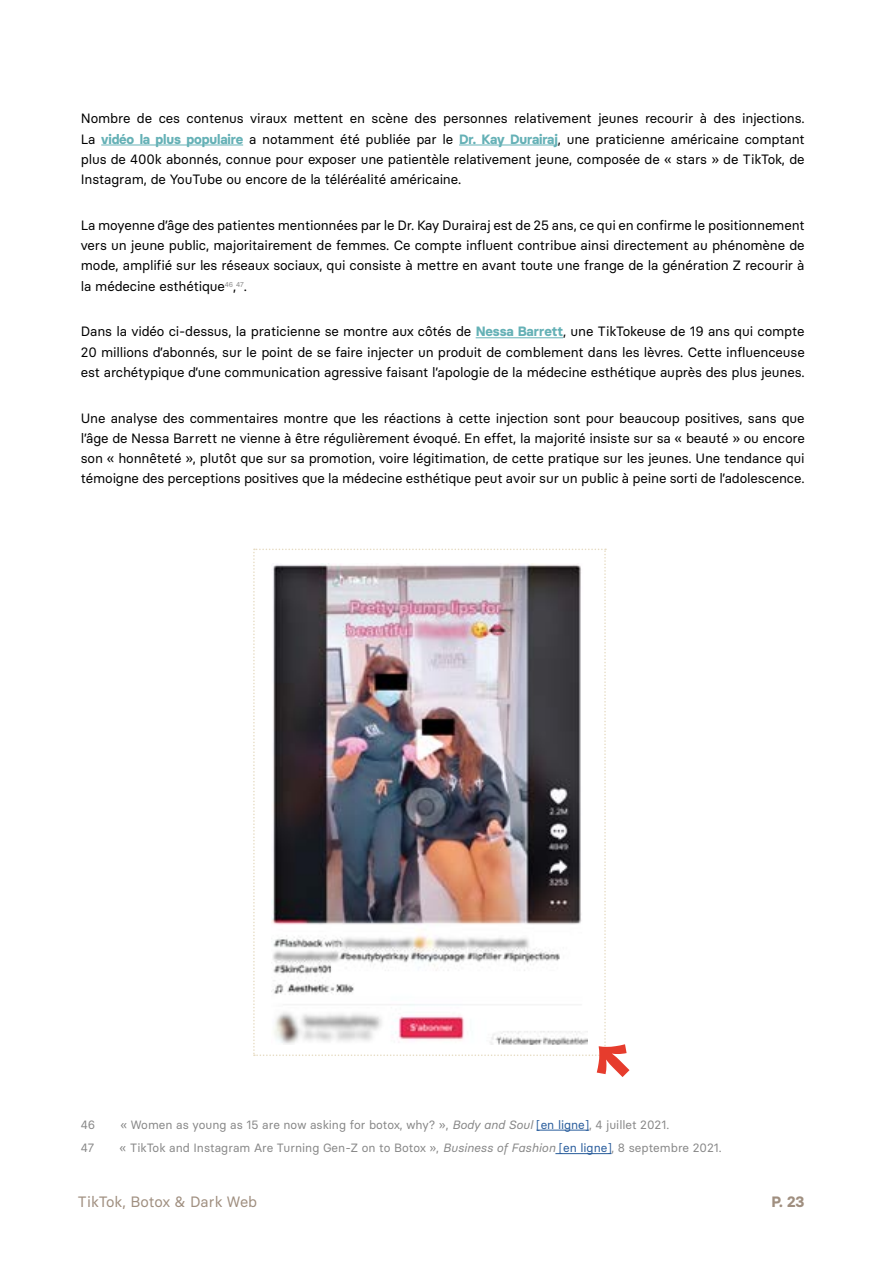
<style>
.page{position:relative;width:893px;height:1263px;background:#fff}
.page>*{position:absolute;margin:0;border:0;box-sizing:border-box;transform-origin:0 0}
.t1{font:15px "Basier Circle";color:#a08f80}
.t2{font:700 15px "Basier Circle";color:#a08f80}
.t3{font:13.5px/20.2px "Basier Circle";letter-spacing:-.01em;color:#000;text-align:justify}
.NBP{font:12px "Basier Circle";color:#878787}
.s1{font-weight:700;color:#65b1b6}
.s2{font-style:italic}
.s3{color:#275b9b}
</style>
<div class="page">
<hr style="left:101px;top:145px;width:142px;height:1px;background:#65b1b6">
<hr style="left:459px;top:145px;width:99px;height:1px;background:#65b1b6">
<hr style="left:476px;top:337px;width:87px;height:1px;background:#65b1b6">
<hr style="left:537px;top:1130px;width:52px;height:1px;background:#275b9b">
<hr style="left:555px;top:1153px;width:56px;height:1px;background:#275b9b">
<img style="left:253px;top:549px;width:376px;height:528px">
<p class="t3" style="left:81px;top:108px;width:725px">Nombre de ces contenus viraux mettent en scène des personnes relativement jeunes recourir à des injections.<br>La <span class="s1">vidéo la plus populaire</span> a notamment été publiée par le <span class="s1">Dr. Kay Durairaj</span>, une praticienne américaine comptant plus de 400k abonnés, connue pour exposer une patientèle relativement jeune, composée de « stars » de TikTok, de Instagram, de YouTube ou encore de la téléréalité américaine.</p>
<p class="t3" style="left:81px;top:215px;width:725px">La moyenne d’âge des patientes mentionnées par le Dr. Kay Durairaj est de 25 ans, ce qui en confirme le positionnement vers un jeune public, majoritairement de femmes. Ce compte influent contribue ainsi directement au phénomène de mode, amplifié sur les réseaux sociaux, qui consiste à mettre en avant toute une frange de la génération Z recourir à la médecine esthétique<sup>46</sup>,<sup>47</sup>.</p>
<p class="t3" style="left:81px;top:321px;width:725px">Dans la vidéo ci-dessus, la praticienne se montre aux côtés de <span class="s1">Nessa Barrett</span>, une TikTokeuse de 19 ans qui compte 20 millions d’abonnés, sur le point de se faire injecter un produit de comblement dans les lèvres. Cette influenceuse est archétypique d’une communication agressive faisant l’apologie de la médecine esthétique auprès des plus jeunes.</p>
<p class="t3" style="left:81px;top:408px;width:725px">Une analyse des commentaires montre que les réactions à cette injection sont pour beaucoup positives, sans que l’âge de Nessa Barrett ne vienne à être régulièrement évoqué. En effet, la majorité insiste sur sa « beauté » ou encore son « honnêteté », plutôt que sur sa promotion, voire légitimation, de cette pratique sur les jeunes. Une tendance qui témoigne des perceptions positives que la médecine esthétique peut avoir sur un public à peine sorti de l’adolescence.</p>
<p class="NBP" style="left:81px;top:1117px;width:16px">46</p>
<p class="NBP" style="left:121px;top:1117px;width:550px">« Women as young as 15 are now asking for botox, why? », <span class="s2">Body and Soul</span> <span class="s3">[en ligne]</span>, 4 juillet 2021.</p>
<p class="NBP" style="left:81px;top:1141px;width:15px">47</p>
<p class="NBP" style="left:120px;top:1141px;width:604px">« TikTok and Instagram Are Turning Gen-Z on to Botox », <span class="s2">Business of Fashion</span> <span class="s3">[en ligne]</span>, 8 septembre 2021.</p>
<p class="t1" style="left:78px;top:1192px;width:181px">TikTok, Botox &amp; Dark Web</p>
<p class="t2" style="left:771px;top:1192px;width:35px">P. 23</p>
</div>
